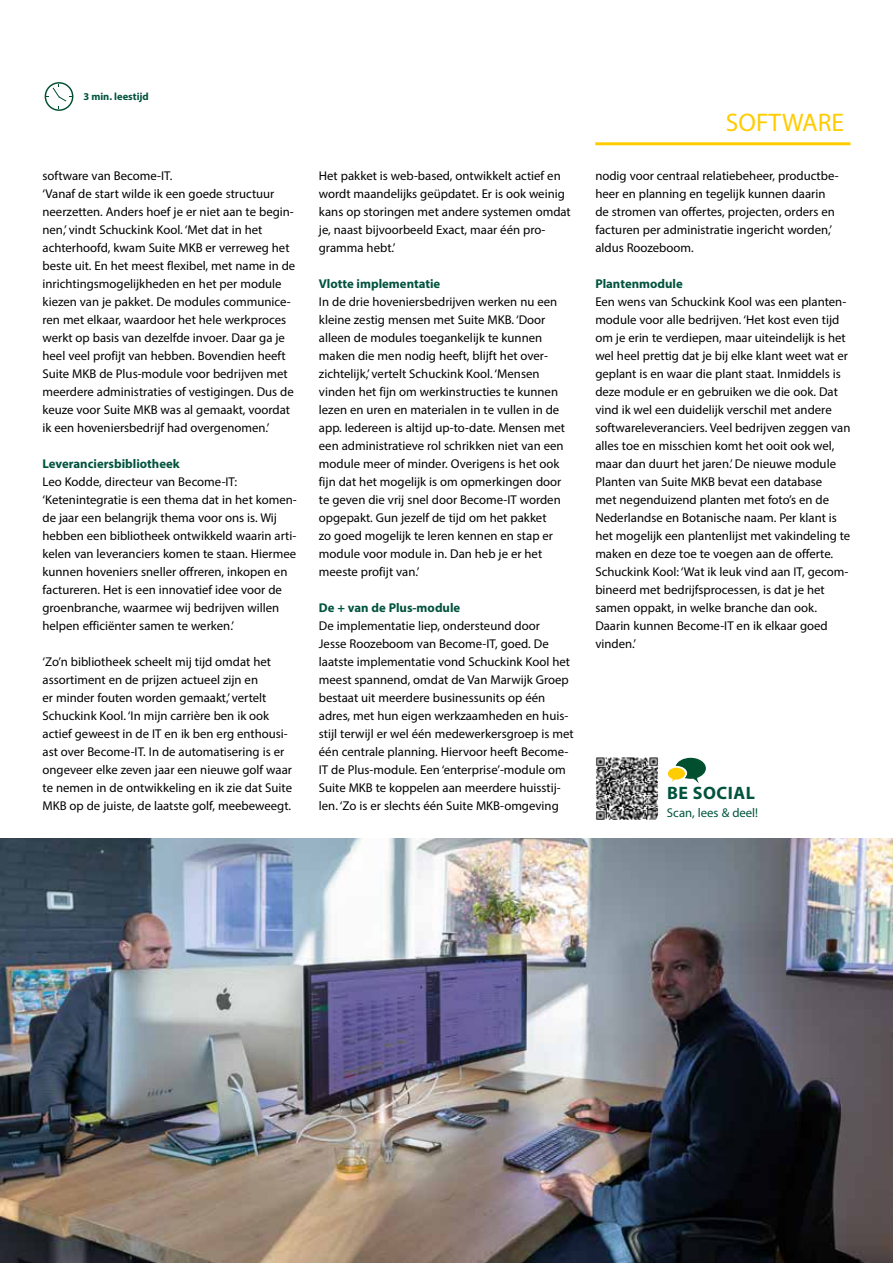
<style>
.page{position:relative;width:893px;height:1263px;background:#fff}
.page>*{position:absolute;margin:0;border:0;box-sizing:border-box;transform-origin:0 0}
.t1{font:25.5px "Myriad Pro";color:#fc0}
.t2{font:700 18px "Myriad Pro";letter-spacing:.03em;color:#00533d}
.t3{font:12.75px/18px "Myriad Pro";color:#000}
.t4{font:700 12.75px "Myriad Pro";color:#00533d}
.t5{font:12.75px "Myriad Pro";color:#00533d}
.t6{font:700 10.5px "Myriad Pro";color:#00533d}
</style>
<div class="page">
<hr style="left:595px;top:142px;width:255px;height:3px;background:#fc0">
<svg style="left:45px;top:82px;width:28px;height:29px"></svg>
<img style="left:0;top:838px;width:893px;height:425px">
<img style="left:596px;top:757px;width:64px;height:62px">
<svg style="left:668px;top:758px;width:38px;height:25px"></svg>
<p class="t6" style="left:83px;top:90px;width:67px">3 min. leestijd</p>
<p class="t3" style="left:43px;top:167px;width:254px">software van Become-IT.<br>‘Vanaf de start wilde ik een goede structuur neerzetten. Anders hoef je er niet aan te begin&shy;nen,’ vindt Schuckink Kool. ‘Met dat in het achterhoofd, kwam Suite MKB er verreweg het beste uit. En het meest flexibel, met name in de inrichtingsmogelijkheden en het per module kiezen van je pakket. De modules communice&shy;ren met elkaar, waardoor het hele werkproces werkt op basis van dezelfde invoer. Daar ga je heel veel profijt van hebben. Bovendien heeft Suite MKB de Plus-module voor bedrijven met meerdere administraties of vestigingen. Dus de keuze voor Suite MKB was al gemaakt, voordat ik een hoveniersbedrijf had overgenomen.’</p>
<p class="t4" style="left:43px;top:455px;width:139px">Leveranciersbibliotheek</p>
<p class="t3" style="left:43px;top:473px;width:256px">Leo Kodde, directeur van Become-IT: ‘Ketenintegratie is een thema dat in het komen&shy;de jaar een belangrijk thema voor ons is. Wij hebben een bibliotheek ontwikkeld waarin arti&shy;kelen van leveranciers komen te staan. Hiermee kunnen hoveniers sneller offreren, inkopen en factureren. Het is een innovatief idee voor de groenbranche, waarmee wij bedrijven willen helpen efficiënter samen te werken.’</p>
<p class="t3" style="left:43px;top:653px;width:251px">‘Zo’n bibliotheek scheelt mij tijd omdat het assortiment en de prijzen actueel zijn en<br>er minder fouten worden gemaakt,’ vertelt Schuckink Kool. ‘In mijn carrière ben ik ook actief geweest in de IT en ik ben erg enthousi&shy;ast over Become-IT. In de automatisering is er ongeveer elke zeven jaar een nieuwe golf waar te nemen in de ontwikkeling en ik zie dat Suite MKB op de juiste, de laatste golf, meebeweegt.</p>
<p class="t3" style="left:319px;top:167px;width:253px">Het pakket is web-based, ontwikkelt actief en wordt maandelijks geüpdatet. Er is ook weinig kans op storingen met andere systemen omdat je, naast bijvoorbeeld Exact, maar één pro&shy;gramma hebt.’</p>
<p class="t4" style="left:319px;top:276px;width:123px">Vlotte implementatie</p>
<p class="t3" style="left:319px;top:293px;width:248px">In de drie hoveniersbedrijven werken nu een kleine zestig mensen met Suite MKB. ‘Door alleen de modules toegankelijk te kunnen maken die men nodig heeft, blijft het over&shy;zichtelijk,’ vertelt Schuckink Kool. ‘Mensen vinden het fijn om werkinstructies te kunnen lezen en uren en materialen in te vullen in de app. Iedereen is altijd up-to-date. Mensen met een administratieve rol schrikken niet van een module meer of minder. Overigens is het ook fijn dat het mogelijk is om opmerkingen door te geven die vrij snel door Become-IT worden opgepakt. Gun jezelf de tijd om het pakket<br>zo goed mogelijk te leren kennen en stap er module voor module in. Dan heb je er het meeste profijt van.’</p>
<p class="t4" style="left:319px;top:600px;width:143px">De + van de Plus-module</p>
<p class="t3" style="left:319px;top:617px;width:256px">De implementatie liep, ondersteund door<br>Jesse Roozeboom van Become-IT, goed. De laatste implementatie vond Schuckink Kool het meest spannend, omdat de Van Marwijk Groep bestaat uit meerdere businessunits op één adres, met hun eigen werkzaamheden en huis&shy;stijl terwijl er wel één medewerkersgroep is met één centrale planning. Hiervoor heeft Become-IT de Plus-module. Een ‘enterprise’-module om Suite MKB te koppelen aan meerdere huisstij&shy;len. ‘Zo is er slechts één Suite MKB-omgeving</p>
<h1 class="t1" style="left:726px;top:107px;width:120px">SOFTWARE</h1>
<p class="t3" style="left:595px;top:167px;width:245px">nodig voor centraal relatiebeheer, productbe&shy;heer en planning en tegelijk kunnen daarin de stromen van offertes, projecten, orders en facturen per administratie ingericht worden,’ aldus Roozeboom.</p>
<p class="t4" style="left:595px;top:276px;width:89px">Plantenmodule</p>
<p class="t3" style="left:595px;top:293px;width:257px">Een wens van Schuckink Kool was een planten&shy;module voor alle bedrijven. ‘Het kost even tijd om je erin te verdiepen, maar uiteindelijk is het wel heel prettig dat je bij elke klant weet wat er geplant is en waar die plant staat. Inmiddels is deze module er en gebruiken we die ook. Dat vind ik wel een duidelijk verschil met andere softwareleveranciers. Veel bedrijven zeggen van alles toe en misschien komt het ooit ook wel, maar dan duurt het jaren.’ De nieuwe module Planten van Suite MKB bevat een database<br>met negenduizend planten met foto’s en de Nederlandse en Botanische naam. Per klant is het mogelijk een plantenlijst met vakindeling te maken en deze toe te voegen aan de offerte.<br>Schuckink Kool: ‘Wat ik leuk vind aan IT, gecom&shy;bineerd met bedrijfsprocessen, is dat je het samen oppakt, in welke branche dan ook.<br>Daarin kunnen Become-IT en ik elkaar goed vinden.’</p>
<h2 class="t2" style="left:667px;top:782px;width:89px">BE SOCIAL</h2>
<p class="t5" style="left:667px;top:805px;width:93px">Scan, lees &amp; deel!</p>
</div>
